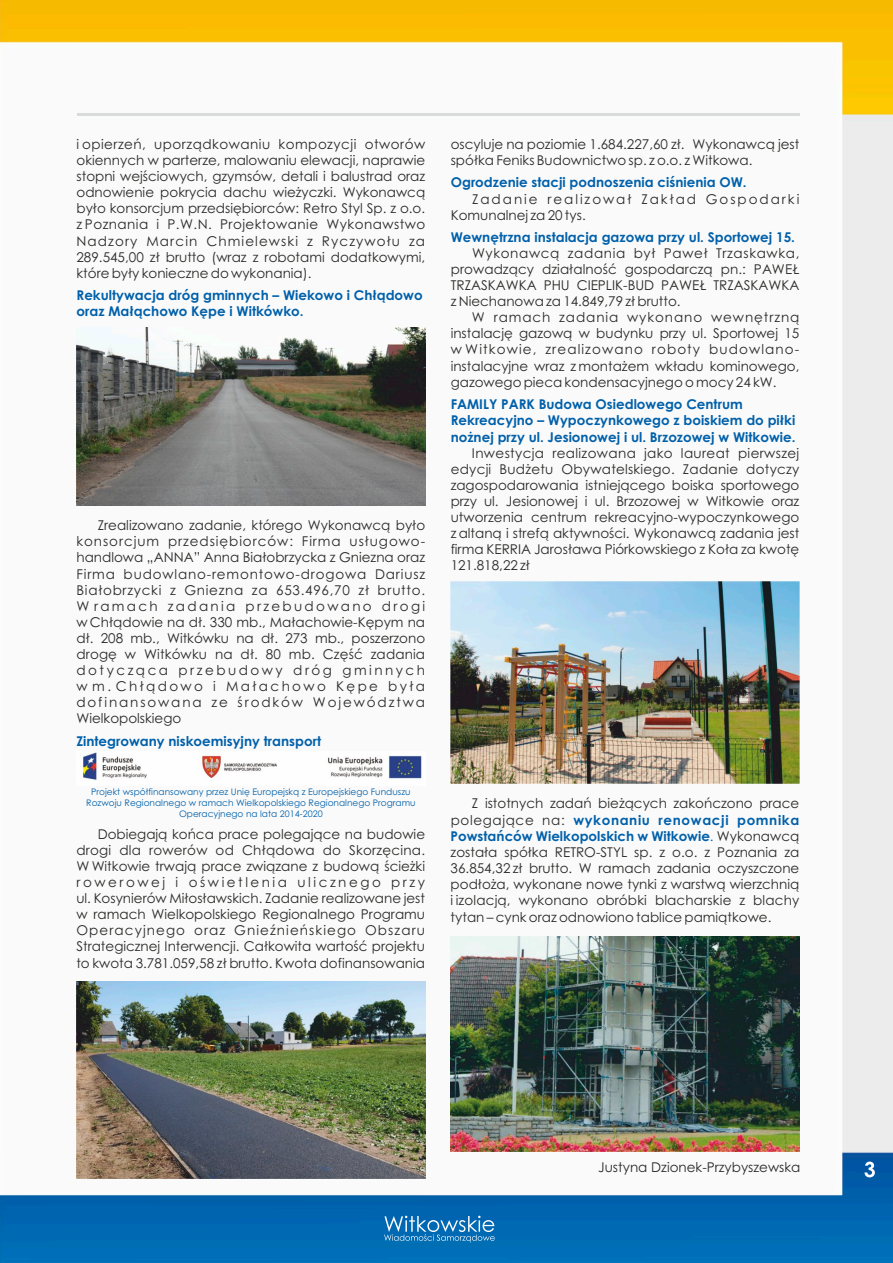
<style>
.page{position:relative;width:893px;height:1263px;background:#fff}
.page>*{position:absolute;margin:0;border:0;box-sizing:border-box;transform-origin:0 0}
.t1{font:13.5px/16px "Century Gothic";color:#2a2a29;text-align:justify}
.t2{font:700 13.5px/16.4px "Century Gothic";color:#0060aa}
.t3{font:13.5px/16px "Century Gothic";letter-spacing:.145em;color:#2a2a29}
.t4{font:9px/10.6px "Century Gothic";color:#0060aa;text-align:center}
.s1{font-weight:700;color:#0060aa}
.s2{color:#0060aa}
</style>
<div class="page">
<img style="left:0;top:0;width:893px;height:1263px">
<svg style="left:864px;top:1161px;width:11px;height:16px"></svg>
<svg style="left:384px;top:1216px;width:111px;height:26px;background:#3386c1"></svg>
<hr style="left:77px;top:114px;width:722px;height:2px;background:#d9dada">
<img style="left:76px;top:982px;width:349px;height:196px">
<img style="left:76px;top:751px;width:349px;height:34px">
<img style="left:451px;top:936px;width:348px;height:215px">
<img style="left:77px;top:328px;width:348px;height:177px">
<img style="left:450px;top:581px;width:350px;height:202px">
<p class="t1" style="left:77px;top:137px;width:350px">i opierzeń, uporządkowaniu kompozycji otworów okiennych w parterze, malowaniu elewacji, naprawie stopni wejściowych, gzymsów, detali i balustrad oraz odnowienie pokrycia dachu wieżyczki. Wykonawcą było konsorcjum przedsiębiorców: Retro Styl Sp. z o.o. z Poznania i P.W.N. Projektowanie Wykonawstwo Nadzory Marcin Chmielewski z Ryczywołu za 289.545,00 zł brutto (wraz z robotami dodatkowymi, które były konieczne do wykonania).</p>
<p class="t2" style="left:77px;top:288px;width:348px">Rekultywacja dróg gminnych – Wiekowo i Chłądowo oraz Małąchowo Kępe i Witkówko.</p>
<p class="t1" style="left:76px;top:519px;width:350px;text-indent:21px">Zrealizowano zadanie, którego Wykonawcą było konsorcjum przedsiębiorców: Firma usługowo&shy;handlowa „ANNA” Anna Białobrzycka z Gniezna oraz Firma budowlano-remontowo-drogowa Dariusz Białobrzycki z Gniezna za 653.496,70 zł brutto.<br>W ramach zadania przebudowano drogi w Chłądowie na dł. 330 mb., Małachowie-Kępym na dł. 208 mb., Witkówku na dł. 273 mb., poszerzono drogę w Witkówku na dł. 80 mb. Część zadania dotycząca przebudowy dróg gminnych w m. Chłądowo i Małachowo Kępe była dofinansowana ze środków Województwa Wielkopolskiego</p>
<p class="t2" style="left:76px;top:734px;width:246px">Zintegrowany niskoemisyjny transport</p>
<p class="t4" style="left:86px;top:787px;width:331px">Projekt współfinansowany przez Unię Europejską z Europejskiego Funduszu<br>Rozwoju Regionalnego w ramach Wielkopolskiego Regionalnego Programu<br>Operacyjnego na lata 2014-2020</p>
<p class="t1" style="left:76px;top:827px;width:350px;text-indent:21px">Dobiegają końca prace polegające na budowie drogi dla rowerów od Chłądowa do Skorzęcina.<br>W Witkowie trwają prace związane z budową ścieżki rowerowej i oświetlenia ulicznego przy ul. Kosynierów Miłosławskich. Zadanie realizowane jest w ramach Wielkopolskiego Regionalnego Programu Operacyjnego oraz Gnieźnieńskiego Obszaru Strategicznej Interwencji. Całkowita wartość projektu to kwota 3.781.059,58 zł brutto. Kwota dofinansowania</p>
<p class="t1" style="left:451px;top:137px;width:350px">oscyluje na poziomie 1.684.227,60 zł. Wykonawcą jest spółka Feniks Budownictwo sp. z o.o. z Witkowa.</p>
<p class="t2" style="left:451px;top:176px;width:297px">Ogrodzenie stacji podnoszenia ciśnienia OW.</p>
<p class="t3" style="left:451px;top:192px;width:350px;text-indent:21px">Zadanie realizował Zakład Gospodarki<br>Komunalnej za 20 tys.</p>
<p class="t2" style="left:451px;top:230px;width:346px">Wewnętrzna instalacja gazowa przy ul. Sportowej 15.</p>
<p class="t1" style="left:451px;top:246px;width:350px;text-indent:21px">Wykonawcą zadania był Paweł Trzaskawka, prowadzący działalność gospodarczą pn.: PAWEŁ TRZASKAWKA PHU CIEPLIK-BUD PAWEŁ TRZASKAWKA z Niechanowa za 14.849,79 zł brutto.</p>
<p class="t1" style="left:451px;top:311px;width:350px;text-indent:21px">W ramach zadania wykonano wewnętrzną instalację gazową w budynku przy ul. Sportowej 15 w Witkowie, zrealizowano roboty budowlano&shy;instalacyjne wraz z montażem wkładu kominowego, gazowego pieca kondensacyjnego o mocy 24 kW.</p>
<p class="t2" style="left:451px;top:397px;width:346px">FAMILY PARK Budowa Osiedlowego Centrum<br>Rekreacyjno – Wypoczynkowego z boiskiem do piłki nożnej przy ul. Jesionowej i ul. Brzozowej w Witkowie.</p>
<p class="t1" style="left:451px;top:446px;width:350px;text-indent:21px">Inwestycja realizowana jako laureat pierwszej edycji Budżetu Obywatelskiego. Zadanie dotyczy zagospodarowania istniejącego boiska sportowego przy ul. Jesionowej i ul. Brzozowej w Witkowie oraz utworzenia centrum rekreacyjno-wypoczynkowego z altaną i strefą aktywności. Wykonawcą zadania jest firma KERRIA Jarosława Piórkowskiego z Koła za kwotę 121.818,22 zł</p>
<p class="t1" style="left:451px;top:796px;width:350px;text-indent:21px">Z istotnych zadań bieżących zakończono prace polegające na: <span class="s1">wykonaniu renowacji pomnika Powstańców Wielkopolskich w Witkowie</span><span class="s2">.</span> Wykonawcą została spółka RETRO-STYL sp. z o.o. z Poznania za 36.854,32 zł brutto. W ramach zadania oczyszczone podłoża, wykonane nowe tynki z warstwą wierzchnią i izolacją, wykonano obróbki blacharskie z blachy tytan – cynk oraz odnowiono tablice pamiątkowe.</p>
<p class="t1" style="left:598px;top:1160px;width:204px">Justyna Dzionek-Przybyszewska</p>
</div>
